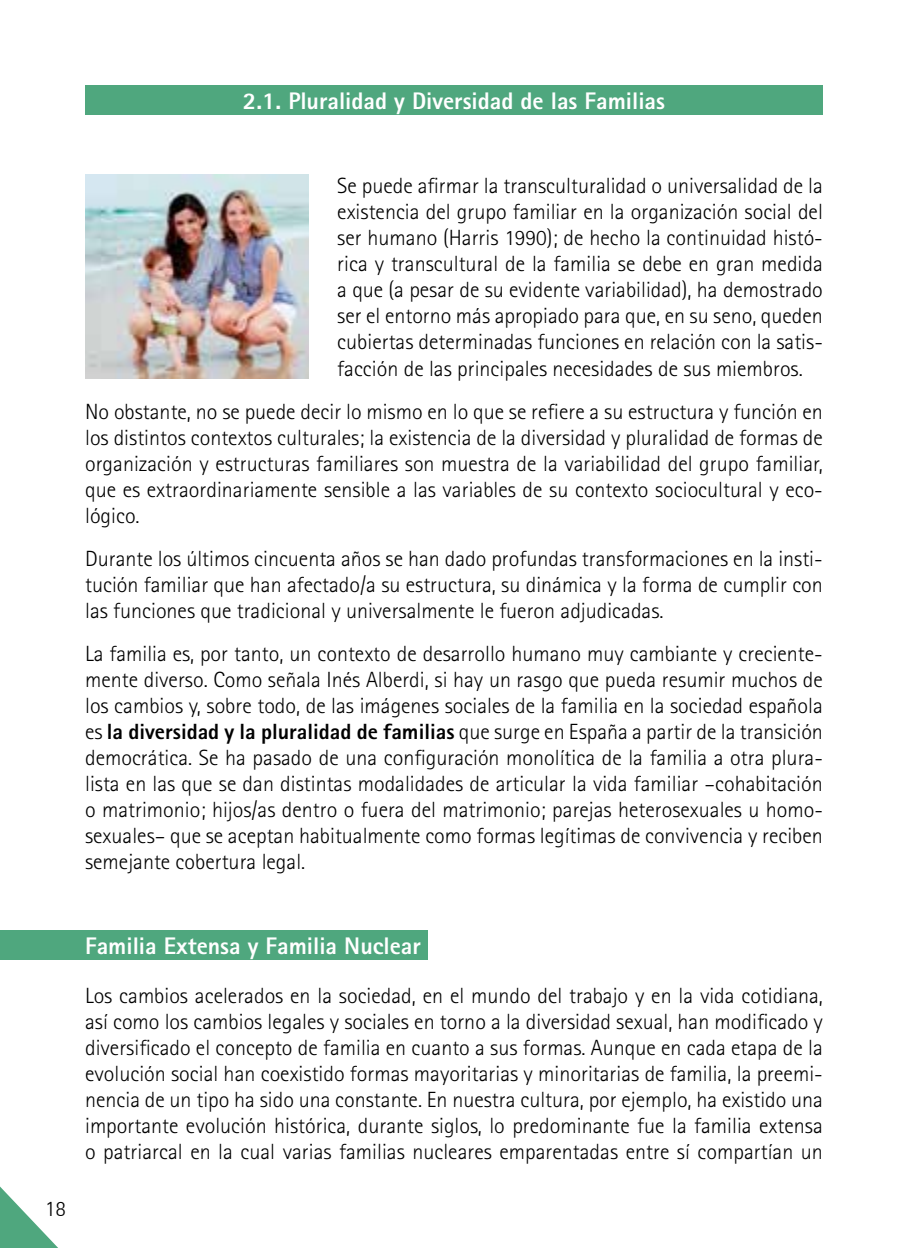
<style>
.page{position:relative;width:908px;height:1248px;background:#fff}
.page>*{position:absolute;margin:0;border:0;box-sizing:border-box;transform-origin:0 0}
.t1{font:800 24px "Rotis Sans Serif Std";color:#fff}
.t2{font:300 22px/26px "Rotis Sans Serif Std";color:#000;text-align:justify}
.t3{font:300 22px "Rotis Sans Serif 45";color:#000}
.s1{font-weight:800}
</style>
<div class="page">
<svg style="left:0;top:1186px;width:57px;height:61px"></svg>
<div style="left:85px;top:85px;width:737px;height:30px;background:#4fa77e"></div>
<img style="left:85px;top:175px;width:224px;height:203px">
<div style="left:0;top:930px;width:427px;height:30px;background:#4fa77e"></div>
<p class="t1" style="left:243px;top:86px;width:423px">2.1. Pluralidad y Diversidad de las Familias</p>
<p class="t2" style="left:337px;top:173px;width:487px">Se puede afirmar la transculturalidad o universalidad de la existencia del grupo familiar en la organización social del ser humano (Harris 1990); de hecho la continuidad histó&shy;rica y transcultural de la familia se debe en gran medida a que (a pesar de su evidente variabilidad), ha demostrado ser el entorno más apropiado para que, en su seno, queden cubiertas determinadas funciones en relación con la satis&shy;facción de las principales necesidades de sus miembros.</p>
<p class="t2" style="left:85px;top:398px;width:739px">No obstante, no se puede decir lo mismo en lo que se refiere a su estructura y función en los distintos contextos culturales; la existencia de la diversidad y pluralidad de formas de organización y estructuras familiares son muestra de la variabilidad del grupo familiar, que es extraordinariamente sensible a las variables de su contexto sociocultural y eco&shy;lógico.</p>
<p class="t2" style="left:85px;top:545px;width:739px">Durante los últimos cincuenta años se han dado profundas transformaciones en la insti&shy;tución familiar que han afectado/a su estructura, su dinámica y la forma de cumplir con las funciones que tradicional y universalmente le fueron adjudicadas.</p>
<p class="t2" style="left:85px;top:640px;width:739px">La familia es, por tanto, un contexto de desarrollo humano muy cambiante y creciente&shy;mente diverso. Como señala Inés Alberdi, si hay un rasgo que pueda resumir muchos de los cambios y, sobre todo, de las imágenes sociales de la familia en la sociedad española es <span class="s1">la diversidad y la pluralidad de familias</span> que surge en España a partir de la transición democrática. Se ha pasado de una configuración monolítica de la familia a otra plura&shy;lista en las que se dan distintas modalidades de articular la vida familiar –cohabitación o matrimonio; hijos/as dentro o fuera del matrimonio; parejas heterosexuales u homo&shy;sexuales– que se aceptan habitualmente como formas legítimas de convivencia y reciben semejante cobertura legal.</p>
<p class="t3" style="left:45px;top:1195px;width:23px">18</p>
<p class="t1" style="left:85px;top:930px;width:337px">Familia Extensa y Familia Nuclear</p>
<p class="t2" style="left:85px;top:982px;width:739px">Los cambios acelerados en la sociedad, en el mundo del trabajo y en la vida cotidiana, así como los cambios legales y sociales en torno a la diversidad sexual, han modificado y diversificado el concepto de familia en cuanto a sus formas. Aunque en cada etapa de la evolución social han coexistido formas mayoritarias y minoritarias de familia, la preemi&shy;nencia de un tipo ha sido una constante. En nuestra cultura, por ejemplo, ha existido una importante evolución histórica, durante siglos, lo predominante fue la familia extensa o patriarcal en la cual varias familias nucleares emparentadas entre sí compartían un</p>
</div>
